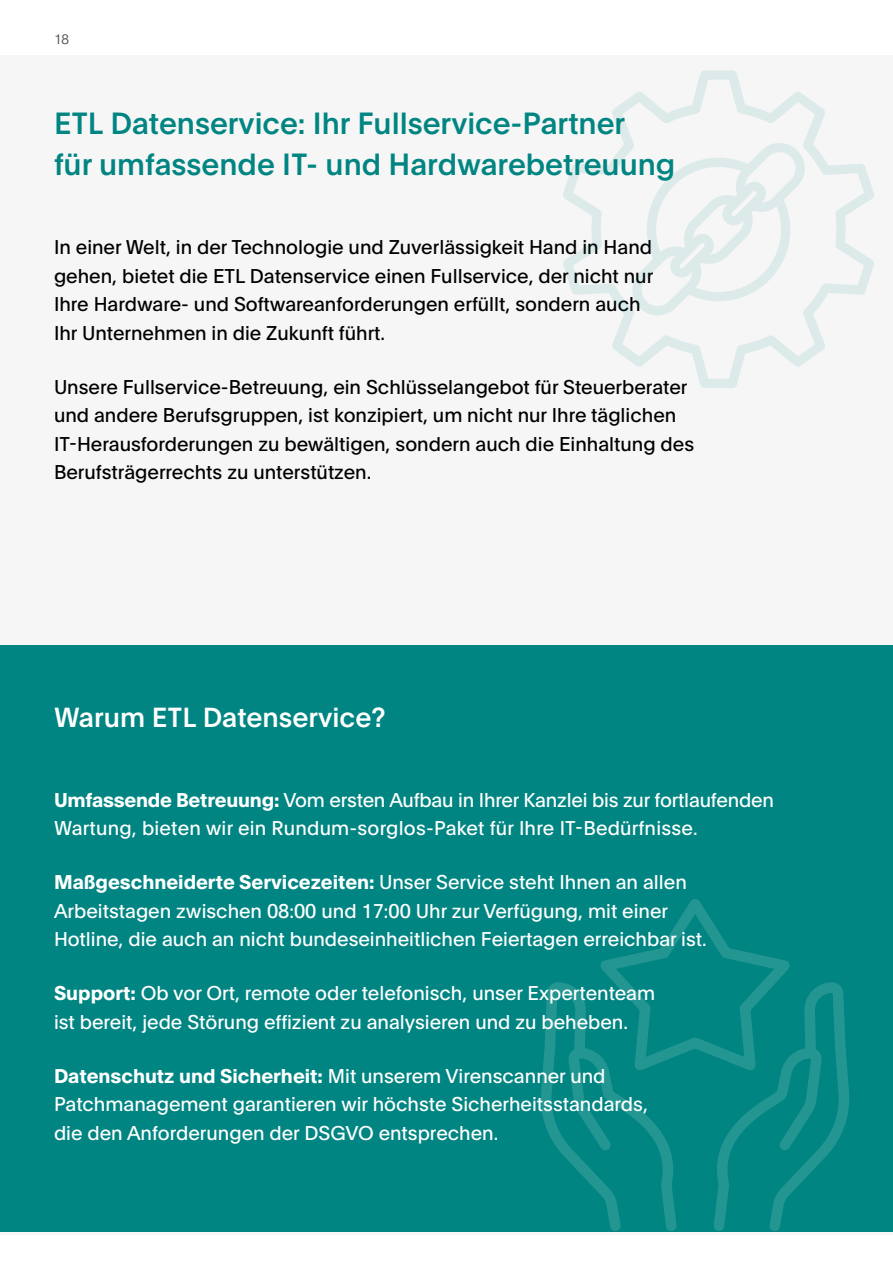
<style>
.page{position:relative;width:893px;height:1263px;background:#fff}
.page>*{position:absolute;margin:0;border:0;box-sizing:border-box;transform-origin:0 0}
.t1{font:500 30px/40.5px "Plain";color:#008582}
.t2{font:500 27px "Plain";color:#fff}
.t3{font:19.5px/28.5px "Plain";color:#fff}
.t4{font:19.5px/28.5px "Plain";color:#000}
.t5{font:300 13.5px "Plain";color:#565656}
.s1{font-weight:700}
</style>
<div class="page">
<div style="left:0;top:55px;width:893px;height:1179px;background:#f6f6f6"></div>
<div style="left:0;top:645px;width:893px;height:587px;background:#008582"></div>
<svg style="left:541px;top:899px;width:308px;height:332px"></svg>
<hr style="left:892px;top:55px;width:1px;height:590px;background:#008582">
<svg style="left:563px;top:70px;width:311px;height:318px"></svg>
<svg style="left:630px;top:142px;width:177px;height:199px"></svg>
<p class="t5" style="left:54px;top:29px;width:17px">18</p>
<h1 class="t1" style="left:54px;top:102px;width:623px">ETL Datenservice: Ihr Fullservice-Partner<br>für umfassende IT- und Hardwarebetreuung</h1>
<p class="t4" style="left:54px;top:232px;width:601px">In einer Welt, in der Technologie und Zuverlässigkeit Hand in Hand gehen, bietet die ETL Datenservice einen Fullservice, der nicht nur Ihre Hardware- und Softwareanforderungen erfüllt, sondern auch Ihr Unternehmen in die Zukunft führt.</p>
<p class="t4" style="left:54px;top:372px;width:642px">Unsere Fullservice-Betreuung, ein Schlüsselangebot für Steuerberater und andere Berufsgruppen, ist konzipiert, um nicht nur Ihre täglichen IT-Herausforderungen zu bewältigen, sondern auch die Einhaltung des Berufsträgerrechts zu unterstützen.</p>
<h2 class="t2" style="left:54px;top:698px;width:333px">Warum ETL Datenservice?</h2>
<p class="t3" style="left:54px;top:784px;width:721px"><span class="s1">Umfassende Betreuung:</span> Vom ersten Aufbau in Ihrer Kanzlei bis zur fortlaufenden<br>Wartung, bieten wir ein Rundum-sorglos-Paket für Ihre IT-Bedürfnisse.</p>
<p class="t3" style="left:54px;top:867px;width:654px"><span class="s1">Maßgeschneiderte Servicezeiten:</span> Unser Service steht Ihnen an allen<br>Arbeitstagen zwischen 08:00 und 17:00 Uhr zur Verfügung, mit einer<br>Hotline, die auch an nicht bundeseinheitlichen Feiertagen erreichbar ist.</p>
<p class="t3" style="left:54px;top:978px;width:603px"><span class="s1">Support:</span> Ob vor Ort, remote oder telefonisch, unser Expertenteam ist bereit, jede Störung effizient zu analysieren und zu beheben.</p>
<p class="t3" style="left:54px;top:1060px;width:595px"><span class="s1">Datenschutz und Sicherheit:</span> Mit unserem Virenscanner und<br>Patchmanagement garantieren wir höchste Sicherheitsstandards, die den Anforderungen der DSGVO entsprechen.</p>
</div>
